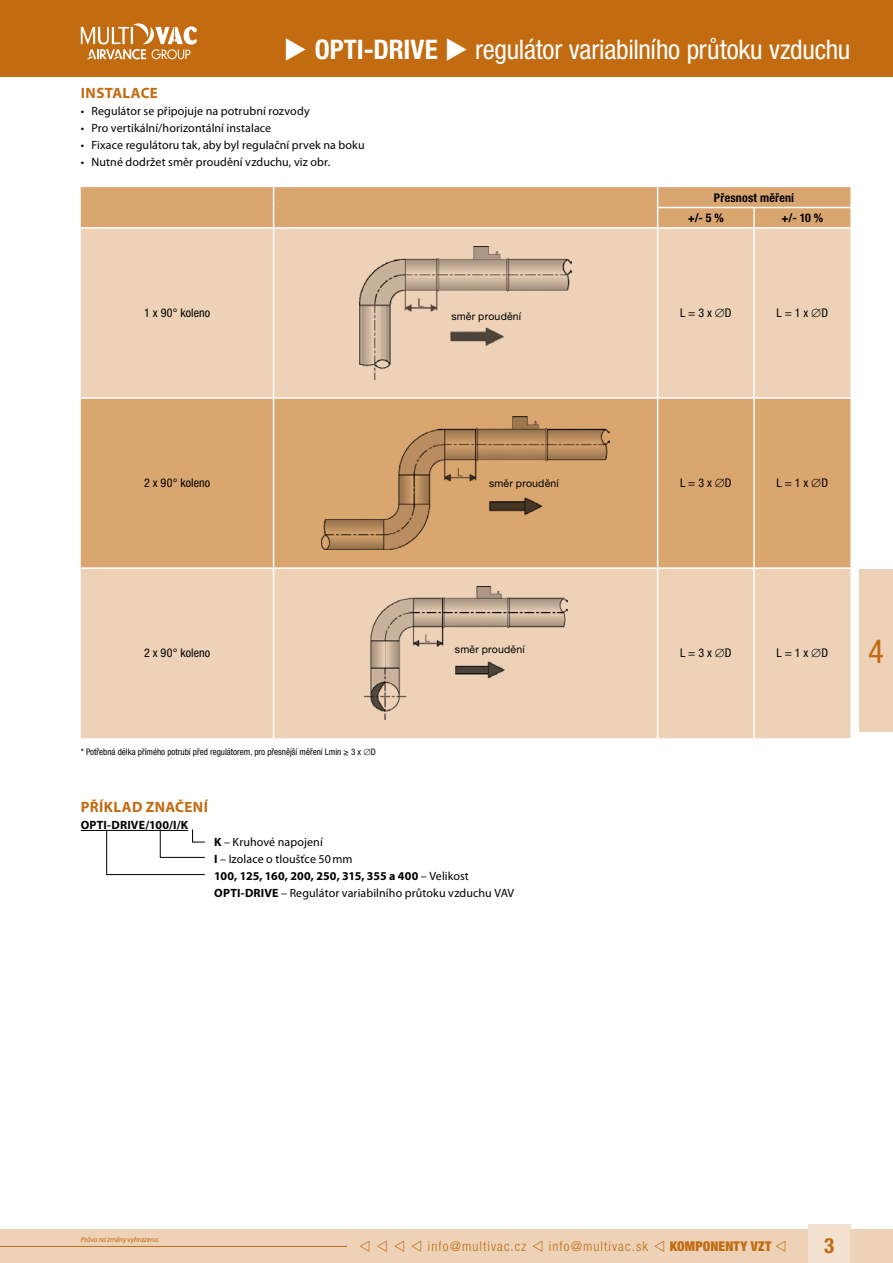
<style>
.page{position:relative;width:893px;height:1263px;background:#fff}
.page>*{position:absolute;margin:0;border:0;box-sizing:border-box;transform-origin:0 0}
.t1{font:condensed 33px "Helvetica Neue LT Pro";color:#c26b11}
.t2{font:condensed 27px "Helvetica Neue LT Pro";letter-spacing:-.01em;color:#fff}
.t3{font:700 condensed 21px "Helvetica Neue LT Pro";color:#c26b11}
.t4{font:700 15px "Myriad Pro";letter-spacing:.025em;color:#c26b11}
.t5{font:300 condensed 13.5px "Helvetica Neue LT Pro";letter-spacing:.08em;color:#c26b11}
.t6{font:12px/17px "Myriad Pro";letter-spacing:.005em;color:#000}
.t7{font:condensed 12px "Helvetica Neue LT Pro";letter-spacing:.01em;color:#000}
.t8{font:700 condensed 12px/20.4px "Helvetica Neue LT Pro";letter-spacing:.015em;color:#000}
.t9{font:700 12px "Myriad Pro";letter-spacing:.015em;color:#000}
.t10{font:10.5px "Helvetica Neue LT Pro";letter-spacing:.02em;color:#000}
.t11{font:condensed 9px "Helvetica Neue LT Pro";color:#000}
.t12{font:italic 7.5px "Myriad Pro";letter-spacing:-.015em;color:#c26b11}
.s1{font-weight:700}
.s2{font-weight:900}
</style>
<div class="page">
<div style="left:0;top:0;width:893px;height:77px;background:#c26b11"></div>
<div style="left:859px;top:570px;width:34px;height:162px;background:#edd2b8"></div>
<div style="left:808px;top:1225px;width:42px;height:38px;background:#f3e1cf"></div>
<div style="left:850px;top:1229px;width:43px;height:34px;background:#edd2b8"></div>
<div style="left:0;top:1229px;width:808px;height:34px;background:#edd2b8"></div>
<hr style="left:0;top:1246px;width:347px;height:1px;background:#c26b11">
<svg style="left:81px;top:23px;width:116px;height:37px"></svg>
<hr style="left:81px;top:830px;width:107px;height:1px;background:#000">
<svg style="left:106px;top:829px;width:99px;height:46px"></svg>
<div style="left:81px;top:187px;width:769px;height:40px;background:#daa670"></div>
<svg style="left:81px;top:229px;width:769px;height:509px;background:#e7c4a1"></svg>
<hr style="left:273px;top:229px;width:1px;height:168px;background:#fff">
<hr style="left:657px;top:229px;width:1px;height:168px;background:#fff">
<hr style="left:753px;top:229px;width:2px;height:168px;background:#fff">
<hr style="left:81px;top:397px;width:193px;height:2px;background:#fff">
<hr style="left:274px;top:397px;width:384px;height:2px;background:#fff">
<hr style="left:273px;top:399px;width:1px;height:168px;background:#fff">
<hr style="left:658px;top:397px;width:96px;height:2px;background:#fff">
<hr style="left:657px;top:399px;width:1px;height:168px;background:#fff">
<hr style="left:754px;top:397px;width:96px;height:2px;background:#fff">
<hr style="left:753px;top:399px;width:2px;height:168px;background:#fff">
<hr style="left:81px;top:567px;width:193px;height:2px;background:#fff">
<hr style="left:274px;top:567px;width:384px;height:2px;background:#fff">
<hr style="left:273px;top:569px;width:1px;height:169px;background:#fff">
<hr style="left:658px;top:567px;width:96px;height:2px;background:#fff">
<hr style="left:657px;top:569px;width:1px;height:169px;background:#fff">
<hr style="left:754px;top:567px;width:96px;height:2px;background:#fff">
<hr style="left:753px;top:569px;width:2px;height:169px;background:#fff">
<svg style="left:273px;top:187px;width:1px;height:40px"></svg>
<svg style="left:753px;top:208px;width:2px;height:19px"></svg>
<svg style="left:657px;top:187px;width:1px;height:40px"></svg>
<hr style="left:657px;top:207px;width:97px;height:1px;background:#fff">
<hr style="left:754px;top:207px;width:96px;height:1px;background:#fff">
<img style="left:360px;top:246px;width:212px;height:134px">
<img style="left:321px;top:416px;width:289px;height:134px">
<img style="left:364px;top:586px;width:203px;height:134px">
<h2 class="t2" style="left:284px;top:34px;width:568px">◆ <span class="s1">OPTI-DRIVE</span> ◆ regulátor variabilního průtoku vzduchu</h2>
<p class="t4" style="left:81px;top:83px;width:78px">INSTALACE</p>
<p class="t6" style="left:81px;top:102px;width:230px">• Regulátor se připojuje na potrubní rozvody</p>
<p class="t6" style="left:81px;top:119px;width:192px">• Pro vertikální/horizontální instalace</p>
<p class="t6" style="left:81px;top:136px;width:285px">• Fixace regulátoru tak, aby byl regulační prvek na boku</p>
<p class="t6" style="left:81px;top:153px;width:251px">• Nutné dodržet směr proudění vzduchu, viz obr.</p>
<p class="t8" style="left:688px;top:187px;width:108px;text-indent:26px">Přesnost měření +/- 5 %</p>
<p class="t8" style="left:781px;top:207px;width:43px">+/- 10 %</p>
<p class="t7" style="left:144px;top:306px;width:67px">1 x 90° koleno</p>
<p class="t7" style="left:680px;top:306px;width:53px">L = 3 x ∅D</p>
<p class="t7" style="left:776px;top:306px;width:53px">L = 1 x ∅D</p>
<p class="t10" style="left:451px;top:310px;width:71px">směr proudění</p>
<p class="t7" style="left:144px;top:476px;width:67px">2 x 90° koleno</p>
<p class="t7" style="left:680px;top:476px;width:53px">L = 3 x ∅D</p>
<p class="t7" style="left:776px;top:476px;width:53px">L = 1 x ∅D</p>
<p class="t10" style="left:489px;top:477px;width:71px">směr proudění</p>
<p class="t10" style="left:455px;top:643px;width:71px">směr proudění</p>
<p class="t7" style="left:144px;top:646px;width:67px">2 x 90° koleno</p>
<p class="t7" style="left:680px;top:646px;width:53px">L = 3 x ∅D</p>
<p class="t7" style="left:776px;top:646px;width:53px">L = 1 x ∅D</p>
<p class="t11" style="left:81px;top:746px;width:296px">* Potřebná délka přímého potrubí před regulátorem, pro přesnější měření Lmin ≥ 3 x ∅D</p>
<p class="t4" style="left:81px;top:797px;width:129px">PŘÍKLAD ZNAČENÍ</p>
<p class="t9" style="left:81px;top:817px;width:109px">OPTI-DRIVE/100/I/K</p>
<p class="t6" style="left:214px;top:833px;width:301px"><span class="s1">K</span> – Kruhové napojení<br><span class="s1">I</span> – Izolace o tloušťce 50mm<br><span class="s1">100, 125, 160, 200, 250, 315, 355 a 400</span> – Velikost <span class="s1">OPTI-DRIVE</span> – Regulátor variabilního průtoku vzduchu VAV</p>
<h1 class="t1" style="left:868px;top:632px;width:17px">4</h1>
<p class="t12" style="left:81px;top:1235px;width:80px">Práva na změny vyhrazena.</p>
<p class="t5" style="left:359px;top:1239px;width:429px">❖ ❖ ❖ ❖ info@multivac.cz ❖ info@multivac.sk ❖ <span class="s2">KOMPONENTY VZT</span> ❖</p>
<h3 class="t3" style="left:824px;top:1233px;width:12px">3</h3>
</div>
